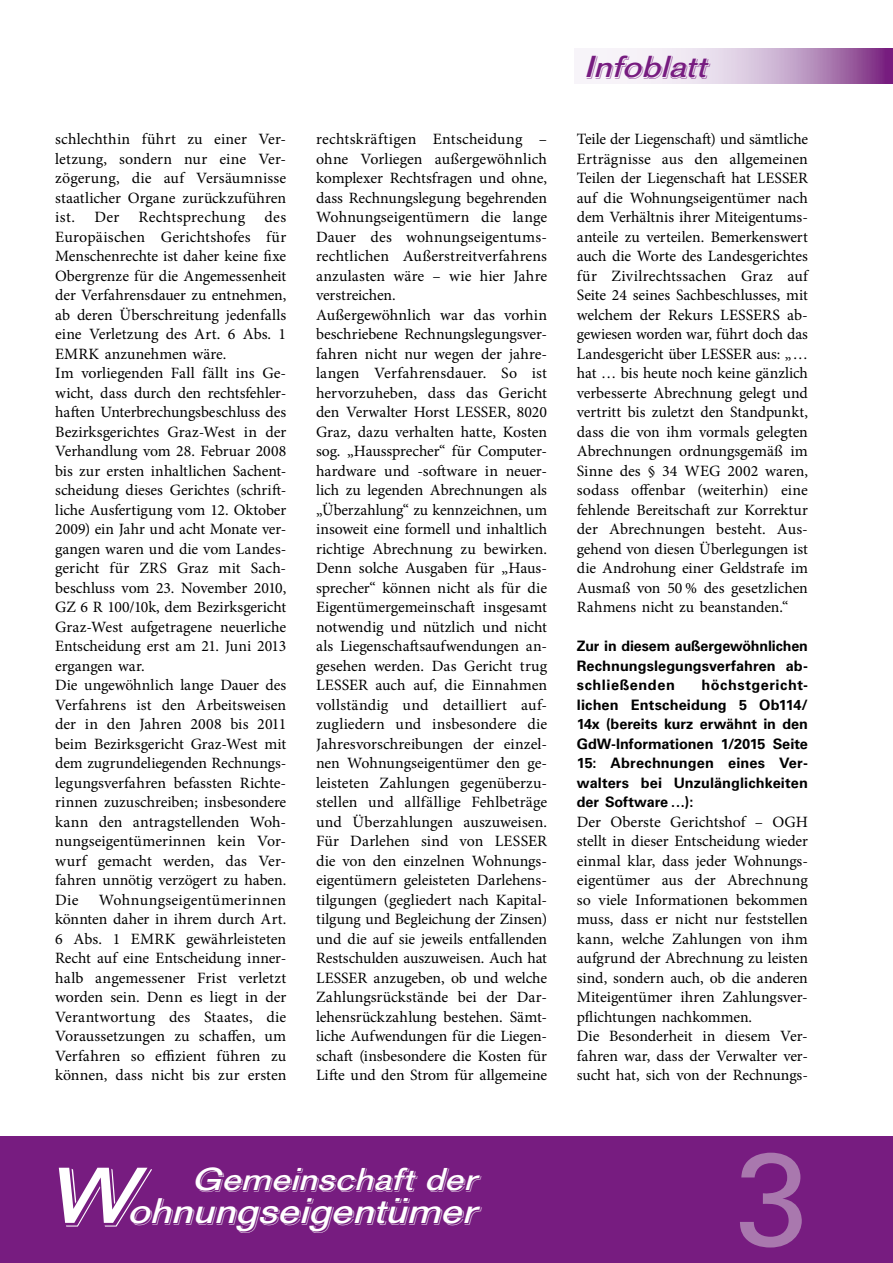
<style>
.page{position:relative;width:893px;height:1263px;background:#fff}
.page>*{position:absolute;margin:0;border:0;box-sizing:border-box;transform-origin:0 0}
.t1{font:131.4px "Univers LT Std";color:#a978ae}
.t2{font:italic 78.15px "AG Old Face Shaded";color:#fff;scale:1.2 1}
.t3{font:italic 35.1px "AG Old Face Shaded";color:#fff;scale:1.2 1}
.t4{font:italic 31.2px "AG Old Face Shaded";color:#fff;scale:1.2 1}
.t5{font:italic 30px "AG Old Face Shaded";color:#771c80;scale:1.2 1}
.t6{font:15.75px/19.5px "Minion Pro";color:#000}
.t7{font:700 14.4px/19.5px "Univers LT Std";letter-spacing:.005em;color:#000;text-align:justify}
</style>
<div class="page">
<div style="left:0;top:1136px;width:893px;height:127px;background:#771c80"></div>
<svg style="left:574px;top:48px;width:319px;height:36px"></svg>
<p class="t6" style="left:55px;top:129px;width:233px">schlechthin führt zu einer Ver&shy;letzung, sondern nur eine Ver&shy;zögerung, die auf Versäumnisse staatlicher Organe zurückzuführen ist. Der Rechtsprechung des<br>Europäischen Gerichtshofes für<br>Menschenrechte ist daher keine fixe<br>Obergrenze für die Angemessenheit der Verfahrensdauer zu entnehmen, ab deren Überschreitung jedenfalls eine Verletzung des Art. 6 Abs. 1<br>EMRK anzunehmen wäre.<br>Im vorliegenden Fall fällt ins Ge&shy;wicht, dass durch den rechtsfehler&shy;haften Unterbrechungsbeschluss des<br>Bezirksgerichtes Graz-West in der<br>Verhandlung vom 28. Februar 2008 bis zur ersten inhaltlichen Sachent&shy;scheidung dieses Gerichtes (schrift&shy;liche Ausfertigung vom 12. Oktober<br>2009) ein Jahr und acht Monate ver&shy;gangen waren und die vom Landes&shy;gericht für ZRS Graz mit Sach&shy;beschluss vom 23. November 2010,<br>GZ 6 R 100/10k, dem Bezirksgericht<br>Graz-West aufgetragene neuerliche<br>Entscheidung erst am 21. Juni 2013 ergangen war.<br>Die ungewöhnlich lange Dauer des<br>Verfahrens ist den Arbeitsweisen der in den Jahren 2008 bis 2011 beim Bezirksgericht Graz-West mit dem zugrundeliegenden Rechnungs&shy;legungsverfahren befassten Richte&shy;rinnen zuzuschreiben; insbesondere kann den antragstellenden Woh&shy;nungseigentümerinnen kein Vor&shy;wurf gemacht werden, das Ver&shy;fahren unnötig verzögert zu haben.<br>Die</p>
<p class="t6" style="left:55px;top:890px;width:233px;text-align:justify;text-indent:44px">Wohnungseigentümerinnen könnten daher in ihrem durch Art.<br>6 Abs. 1 EMRK gewährleisteten Recht auf eine Entscheidung inner&shy;halb angemessener Frist verletzt worden sein. Denn es liegt in der Verantwortung des Staates, die Voraussetzungen zu schaffen, um Verfahren so effizient führen zu können, dass nicht bis zur ersten</p>
<h3 class="t5" style="left:585px;top:48px;width:112px">Infoblatt</h3>
<p class="t6" style="left:316px;top:129px;width:233px">rechtskräftigen Entscheidung – ohne Vorliegen außergewöhnlich komplexer Rechtsfragen und ohne, dass Rechnungslegung begehrenden Wohnungseigentümern die lange Dauer des wohnungseigentums&shy;rechtlichen Außerstreitverfahrens anzulasten wäre – wie hier Jahre verstreichen.<br>Außergewöhnlich war das vorhin beschriebene Rechnungslegungsver&shy;fahren nicht nur wegen der jahre&shy;langen Verfahrensdauer. So ist hervorzuheben, dass das Gericht den Verwalter Horst LESSER, 8020<br>Graz, dazu verhalten hatte, Kosten sog. „Haussprecher“ für Computer&shy;hardware und -software in neuer&shy;lich zu legenden Abrechnungen als „Überzahlung“ zu kennzeichnen, um insoweit eine formell und inhaltlich richtige Abrechnung zu bewirken.<br>Denn solche Ausgaben für „Haus&shy;sprecher“ können nicht als für die Eigentümergemeinschaft insgesamt notwendig und nützlich und nicht als Liegenschaftsaufwendungen an&shy;gesehen werden. Das Gericht trug LESSER auch auf, die Einnahmen vollständig und detailliert auf&shy;zugliedern und insbesondere die Jahresvorschreibungen der einzel&shy;nen Wohnungseigentümer den ge&shy;leisteten Zahlungen gegenüberzu&shy;stellen und allfällige Fehlbeträge und Überzahlungen auszuweisen.<br>Für Darlehen sind von LESSER die von den einzelnen Wohnungs&shy;eigentümern geleisteten Darlehens&shy;tilgungen (gegliedert nach Kapital&shy;tilgung und Begleichung der Zinsen) und die auf sie jeweils entfallenden Restschulden auszuweisen. Auch hat LESSER anzugeben, ob und welche Zahlungsrückstände bei der Dar&shy;lehensrückzahlung bestehen. Sämt&shy;liche Aufwendungen für die Liegen&shy;schaft (insbesondere die Kosten für Lifte und den Strom für allgemeine</p>
<p class="t6" style="left:577px;top:129px;width:233px;text-align:justify">Teile der Liegenschaft) und sämtliche Erträgnisse aus den allgemeinen Teilen der Liegenschaft hat LESSER auf die Wohnungseigentümer nach dem Verhältnis ihrer Miteigentums&shy;anteile zu verteilen. Bemerkenswert auch die Worte des Landesgerichtes für Zivilrechtssachen Graz auf Seite 24 seines Sachbeschlusses, mit welchem der Rekurs LESSERS ab&shy;gewiesen worden war, führt doch das Landesgericht über LESSER aus: „… hat … bis heute noch keine gänzlich verbesserte Abrechnung gelegt und vertritt bis zuletzt den Standpunkt, dass die von ihm vormals gelegten Abrechnungen ordnungsgemäß im Sinne des § 34 WEG 2002 waren, sodass offenbar (weiterhin) eine fehlende Bereitschaft zur Korrektur der Abrechnungen besteht. Aus&shy;gehend von diesen Überlegungen ist die Androhung einer Geldstrafe im Ausmaß von 50 % des gesetzlichen Rahmens nicht zu beanstanden.“</p>
<p class="t7" style="left:577px;top:636px;width:233px">Zur in diesem außergewöhnlichen Rechnungslegungsverfahren ab&shy;schließenden</p>
<p class="t7" style="left:577px;top:675px;width:233px;text-indent:125px">höchstgericht&shy;lichen Entscheidung 5 Ob114/ 14x (bereits kurz erwähnt in den GdW-Informationen 1/2015 Seite 15: Abrechnungen eines Ver&shy;walters bei Unzulänglichkeiten der Software ...):</p>
<p class="t6" style="left:577px;top:812px;width:233px">Der Oberste Gerichtshof – OGH stellt in dieser Entscheidung wieder einmal klar, dass jeder Wohnungs&shy;eigentümer aus der Abrechnung so viele Informationen bekommen muss, dass er nicht nur feststellen kann, welche Zahlungen von ihm aufgrund der Abrechnung zu leisten sind, sondern auch, ob die anderen Miteigentümer ihren Zahlungsver&shy;pflichtungen nachkommen.<br>Die Besonderheit in diesem Ver&shy;fahren war, dass der Verwalter ver&shy;sucht hat, sich von der Rechnungs-</p>
<h2 class="t2" style="left:44px;top:1147px;width:102px">W</h2>
<h3 class="t4" style="left:193px;top:1159px;width:248px">Gemeinschaftder</h3>
<h3 class="t3" style="left:128px;top:1189px;width:303px">ohnungseigentümer</h3>
<h1 class="t1" style="left:735px;top:1121px;width:75px">3</h1>
</div>
